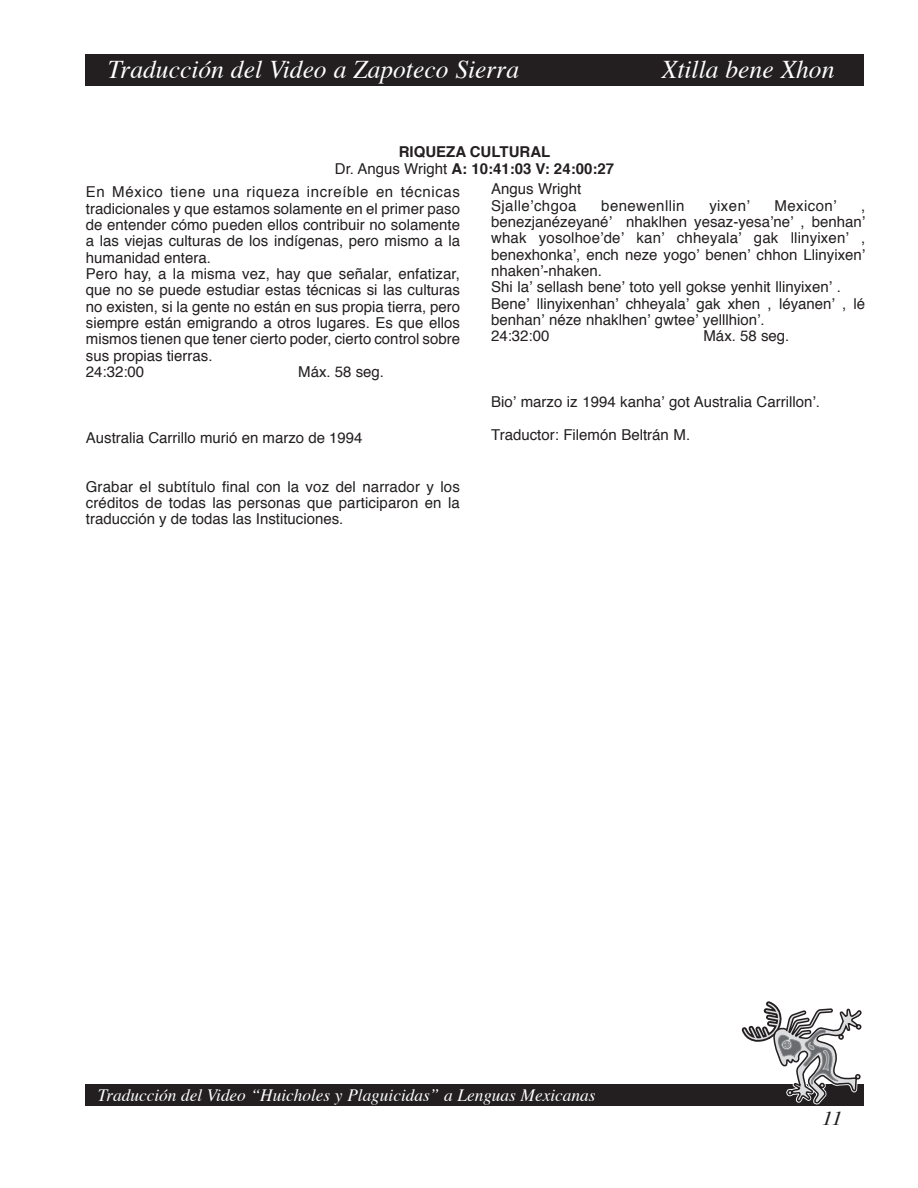
<style>
.page{position:relative;width:918px;height:1188px;background:#fff}
.page>*{position:absolute;margin:0;border:0;box-sizing:border-box;transform-origin:0 0}
.t1{font:italic 25.5px "Times";color:#fff}
.t2{font:italic 19.5px "Times";color:#231f20;scale:1.15 1}
.t3{font:italic 17.25px "Times";color:#fff}
.t4{font:15px/16.4px "Helvetica";color:#231f20}
.t5{font:700 15px/16.4px "Helvetica";color:#231f20;text-align:center}
.t6{font:15px "Helvetica";letter-spacing:.03em;color:#231f20}
.s1{font-weight:400}
</style>
<div class="page">
<div style="left:85px;top:54px;width:779px;height:32px;background:#231f20"></div>
<div style="left:86px;top:1084px;width:778px;height:22px;background:#231f20"></div>
<svg style="left:741px;top:1001px;width:121px;height:103px"></svg>
<h1 class="t1" style="left:108px;top:47px;width:413px">Traducción del Video a Zapoteco Sierra</h1>
<h1 class="t1" style="left:662px;top:47px;width:174px">Xtilla bene Xhon</h1>
<p class="t5" style="left:335px;top:143px;width:281px">RIQUEZA CULTURAL<br><span class="s1">Dr. Angus Wright</span> A: 10:41:03 V: 24:00:27</p>
<p class="t4" style="left:86px;top:183px;width:376px">En México tiene una riqueza increíble en técnicas tradicionales y que estamos solamente en el primer paso de entender cómo pueden ellos contribuir no solamente a las viejas culturas de los indígenas, pero mismo a la humanidad entera.<br>Pero hay, a la misma vez, hay que señalar, enfatizar, que no se puede estudiar estas técnicas si las culturas no existen, si la gente no están en sus propia tierra, pero siempre están emigrando a otros lugares. Es que ellos mismos tienen que tener cierto poder, cierto control sobre sus propias tierras.<br>24:32:00</p>
<p class="t4" style="left:491px;top:180px;width:92px">Angus Wright<br>Sjalle’chgoa</p>
<p class="t6" style="left:601px;top:193px;width:85px">benewenllin</p>
<p class="t4" style="left:709px;top:197px;width:42px">yixen’</p>
<p class="t6" style="left:774px;top:193px;width:64px">Mexicon’</p>
<p class="t4" style="left:491px;top:197px;width:376px;text-indent:370px">, benezjanézeyané’ nhaklhen yesaz-yesa’ne’ , benhan’ whak yosolhoe’de’ kan’ chheyala’ gak llinyixen’ , benexhonka’, ench neze yogo’ benen’ chhon Llinyixen’ nhaken’-nhaken.<br>Shi la’ sellash bene’ toto yell gokse yenhit llinyixen’ .<br>Bene’ llinyixenhan’ chheyala’ gak xhen , léyanen’ , lé benhan’ néze nhaklhen’ gwtee’ yelllhion’.<br>24:32:00</p>
<p class="t4" style="left:704px;top:328px;width:87px">Máx. 58 seg.</p>
<p class="t4" style="left:298px;top:363px;width:87px">Máx. 58 seg.</p>
<p class="t4" style="left:86px;top:429px;width:278px">Australia Carrillo murió en marzo de 1994</p>
<p class="t4" style="left:86px;top:478px;width:376px;text-align:justify">Grabar el subtítulo final con la voz del narrador y los créditos de todas las personas que participaron en la traducción y de todas las Instituciones.</p>
<p class="t4" style="left:491px;top:385px;width:330px;line-height:32.7px">Bio’ marzo iz 1994 kanha’ got Australia Carrillon’.<br>Traductor: Filemón Beltrán M.</p>
<p class="t3" style="left:98px;top:1079px;width:499px">Traducción del Video “Huicholes y Plaguicidas” a Lenguas Mexicanas</p>
<h2 class="t2" style="left:822px;top:1101px;width:20px">11</h2>
</div>
